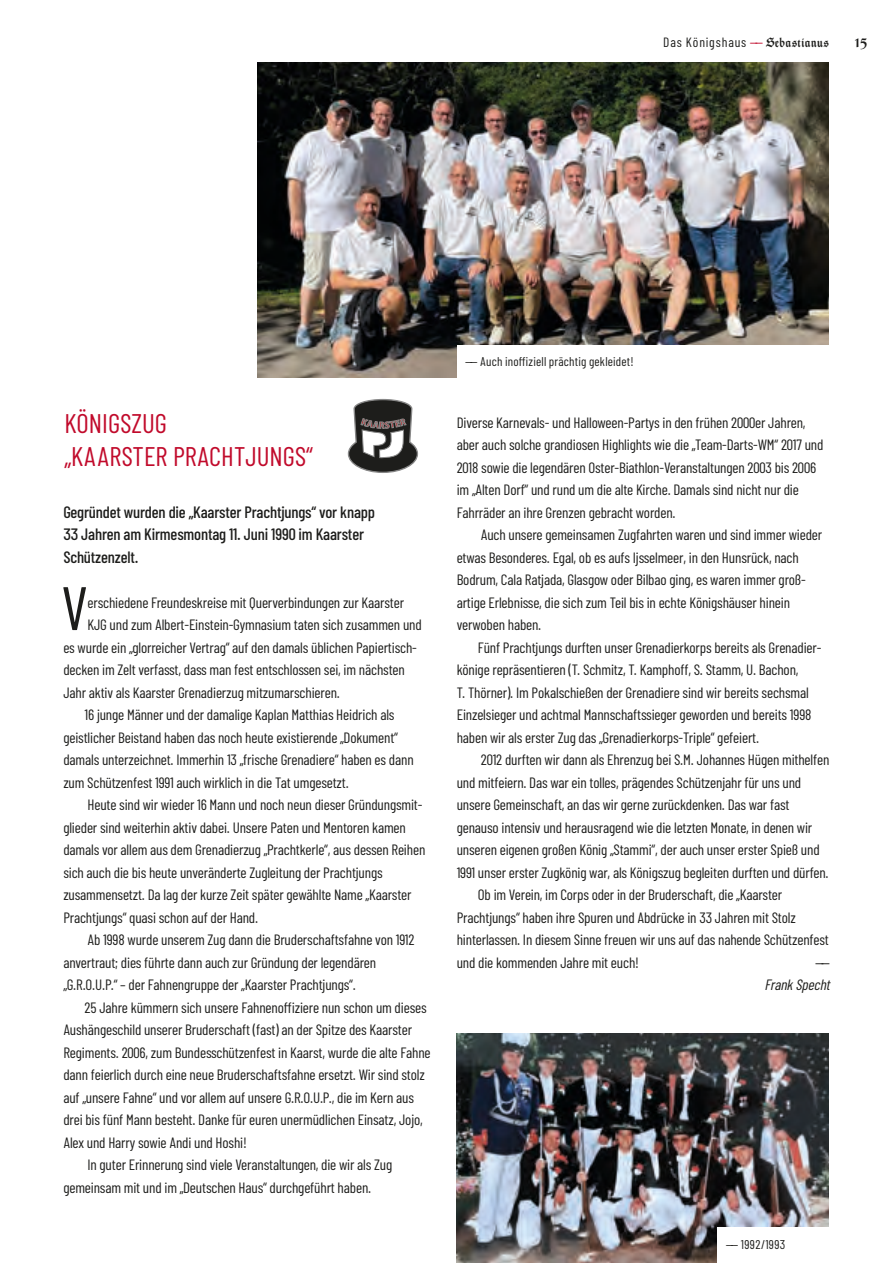
<style>
.page{position:relative;width:893px;height:1263px;background:#fff}
.page>*{position:absolute;margin:0;border:0;box-sizing:border-box;transform-origin:0 0}
.t1{font:61.35px "Barlow Condensed";color:#1d1d1b}
.t2{font:27px/33px "Barlow Condensed";color:#c10a2b}
.t3{font:600 18px "Thannhaeuser Fraktur";color:#1d1d1b}
.t4{font:500 16.5px/22.5px "Barlow Condensed";letter-spacing:-.01em;color:#1d1d1b}
.t5{font:15px/22.5px "Barlow Condensed";letter-spacing:-.01em;color:#1d1d1b}
.t6{font:italic 15px "Barlow Condensed";color:#1d1d1b}
.t7{font:13.5px "Barlow Condensed";letter-spacing:.065em;color:#1d1d1b}
.t8{font:12.75px "Barlow Condensed";letter-spacing:.015em;color:#1d1d1b}
.s1{color:#c10a2b}
.s2{font-family:"Thannhaeuser Fraktur";font-weight:600}
</style>
<div class="page">
<img style="left:258px;top:63px;width:571px;height:314px">
<img style="left:457px;top:1033px;width:372px;height:230px">
<div style="left:457px;top:345px;width:384px;height:35px;background:#fff"></div>
<svg style="left:348px;top:399px;width:70px;height:74px"></svg>
<div style="left:717px;top:1228px;width:174px;height:35px;background:#fff"></div>
<p class="t7" style="left:663px;top:34px;width:167px">Das Königshaus <span class="s1">——</span> <span class="s2">Sebastianus</span></p>
<p class="t3" style="left:855px;top:30px;width:14px">15</p>
<h2 class="t2" style="left:65px;top:406px;width:250px">KÖNIGSZUG<br>„KAARSTER PRACHTJUNGS“</h2>
<p class="t4" style="left:63px;top:500px;width:313px">Gegründet wurden die „Kaarster Prachtjungs“ vor knapp<br>33 Jahren am Kirmesmontag 11. Juni 1990 im Kaarster<br>Schützenzelt.</p>
<h1 class="t1" style="left:61px;top:570px;width:28px">V</h1>
<p class="t5" style="left:88px;top:591px;width:318px">erschiedene Freundeskreise mit Querverbindungen zur Kaarster</p>
<p class="t5" style="left:88px;top:613px;width:336px">KJG und zum Albert-Einstein-Gymnasium taten sich zusammen und</p>
<p class="t5" style="left:63px;top:636px;width:355px">es wurde ein „glorreicher Vertrag“ auf den damals üblichen Papiertisch-</p>
<p class="t5" style="left:63px;top:658px;width:343px">decken im Zelt verfasst, dass man fest entschlossen sei, im nächsten</p>
<p class="t5" style="left:63px;top:681px;width:278px">Jahr aktiv als Kaarster Grenadierzug mitzumarschieren.</p>
<p class="t5" style="left:85px;top:703px;width:311px">16 junge Männer und der damalige Kaplan Matthias Heidrich als</p>
<p class="t5" style="left:63px;top:726px;width:336px">geistlicher Beistand haben das noch heute existierende „Dokument“</p>
<p class="t5" style="left:63px;top:748px;width:352px">damals unterzeichnet. Immerhin 13 „frische Grenadiere“ haben es dann</p>
<p class="t5" style="left:63px;top:771px;width:287px">zum Schützenfest 1991 auch wirklich in die Tat umgesetzt.</p>
<p class="t5" style="left:87px;top:793px;width:337px">Heute sind wir wieder 16 Mann und noch neun dieser Gründungsmit-</p>
<p class="t5" style="left:63px;top:816px;width:344px">glieder sind weiterhin aktiv dabei. Unsere Paten und Mentoren kamen</p>
<p class="t5" style="left:63px;top:838px;width:363px">damals vor allem aus dem Grenadierzug „Prachtkerle“, aus dessen Reihen</p>
<p class="t5" style="left:63px;top:861px;width:321px">sich auch die bis heute unveränderte Zugleitung der Prachtjungs</p>
<p class="t5" style="left:63px;top:883px;width:350px">zusammensetzt. Da lag der kurze Zeit später gewählte Name „Kaarster</p>
<p class="t5" style="left:63px;top:906px;width:196px">Prachtjungs“ quasi schon auf der Hand.</p>
<p class="t5" style="left:87px;top:928px;width:328px">Ab 1998 wurde unserem Zug dann die Bruderschaftsfahne von 1912</p>
<p class="t5" style="left:63px;top:951px;width:314px">anvertraut; dies führte dann auch zur Gründung der legendären</p>
<p class="t5" style="left:63px;top:973px;width:294px">„G.R.O.U.P.“ – der Fahnengruppe der „Kaarster Prachtjungs“.</p>
<p class="t5" style="left:85px;top:996px;width:344px">25 Jahre kümmern sich unsere Fahnenoffiziere nun schon um dieses</p>
<p class="t5" style="left:63px;top:1018px;width:350px">Aushängeschild unserer Bruderschaft (fast) an der Spitze des Kaarster</p>
<p class="t5" style="left:63px;top:1041px;width:369px">Regiments. 2006, zum Bundesschützenfest in Kaarst, wurde die alte Fahne</p>
<p class="t5" style="left:63px;top:1063px;width:363px">dann feierlich durch eine neue Bruderschaftsfahne ersetzt. Wir sind stolz</p>
<p class="t5" style="left:63px;top:1086px;width:352px">auf „unsere Fahne“ und vor allem auf unsere G.R.O.U.P., die im Kern aus</p>
<p class="t5" style="left:63px;top:1108px;width:361px">drei bis fünf Mann besteht. Danke für euren unermüdlichen Einsatz, Jojo,</p>
<p class="t5" style="left:63px;top:1131px;width:185px">Alex und Harry sowie Andi und Hoshi!</p>
<p class="t5" style="left:87px;top:1153px;width:306px">In guter Erinnerung sind viele Veranstaltungen, die wir als Zug</p>
<p class="t5" style="left:63px;top:1176px;width:309px">gemeinsam mit und im „Deutschen Haus“ durchgeführt haben.</p>
<p class="t8" style="left:465px;top:354px;width:170px">—— Auch inoffiziell prächtig gekleidet!</p>
<p class="t5" style="left:457px;top:411px;width:368px">Diverse Karnevals- und Halloween-Partys in den frühen 2000er Jahren, aber auch solche grandiosen Highlights wie die „Team-Darts-WM“ 2017 und 2018 sowie die legendären Oster-Biathlon-Veranstaltungen 2003 bis 2006 im „Alten Dorf“ und rund um die alte Kirche. Damals sind nicht nur die Fahrräder an ihre Grenzen gebracht worden.</p>
<p class="t5" style="left:457px;top:523px;width:367px;text-indent:24px">Auch unsere gemeinsamen Zugfahrten waren und sind immer wieder etwas Besonderes. Egal, ob es aufs Ijsselmeer, in den Hunsrück, nach Bodrum, Cala Ratjada, Glasgow oder Bilbao ging, es waren immer groß&shy;artige Erlebnisse, die sich zum Teil bis in echte Königshäuser hinein verwoben haben.</p>
<p class="t5" style="left:457px;top:636px;width:366px;text-indent:21px">Fünf Prachtjungs durften unser Grenadierkorps bereits als Grenadier&shy;könige repräsentieren (T. Schmitz, T. Kamphoff, S. Stamm, U. Bachon,<br>T. Thörner). Im Pokalschießen der Grenadiere sind wir bereits sechsmal Einzelsieger und achtmal Mannschaftssieger geworden und bereits 1998 haben wir als erster Zug das „Grenadierkorps-Triple“ gefeiert.</p>
<p class="t5" style="left:481px;top:748px;width:350px">2012 durften wir dann als Ehrenzug bei S.M. Johannes Hügen mithelfen</p>
<p class="t5" style="left:457px;top:771px;width:346px">und mitfeiern. Das war ein tolles, prägendes Schützenjahr für uns und</p>
<p class="t5" style="left:457px;top:793px;width:334px">unsere Gemeinschaft, an das wir gerne zurückdenken. Das war fast</p>
<p class="t5" style="left:457px;top:816px;width:357px">genauso intensiv und herausragend wie die letzten Monate, in denen wir</p>
<p class="t5" style="left:457px;top:838px;width:365px">unseren eigenen großen König „Stammi“, der auch unser erster Spieß und</p>
<p class="t5" style="left:457px;top:861px;width:373px">1991 unser erster Zugkönig war, als Königszug begleiten durften und dürfen.</p>
<p class="t5" style="left:478px;top:883px;width:306px">Ob im Verein, im Corps oder in der Bruderschaft, die „Kaarster</p>
<p class="t5" style="left:457px;top:906px;width:341px">Prachtjungs“ haben ihre Spuren und Abdrücke in 33 Jahren mit Stolz</p>
<p class="t5" style="left:457px;top:928px;width:374px">hinterlassen. In diesem Sinne freuen wir uns auf das nahende Schützenfest</p>
<p class="t5" style="left:457px;top:951px;width:184px">und die kommenden Jahre mit euch!</p>
<p class="t5" style="left:815px;top:951px;width:16px">——</p>
<p class="t6" style="left:765px;top:975px;width:70px">FrankSpecht</p>
<p class="t8" style="left:726px;top:1236px;width:61px">—— 1992/1993</p>
</div>
